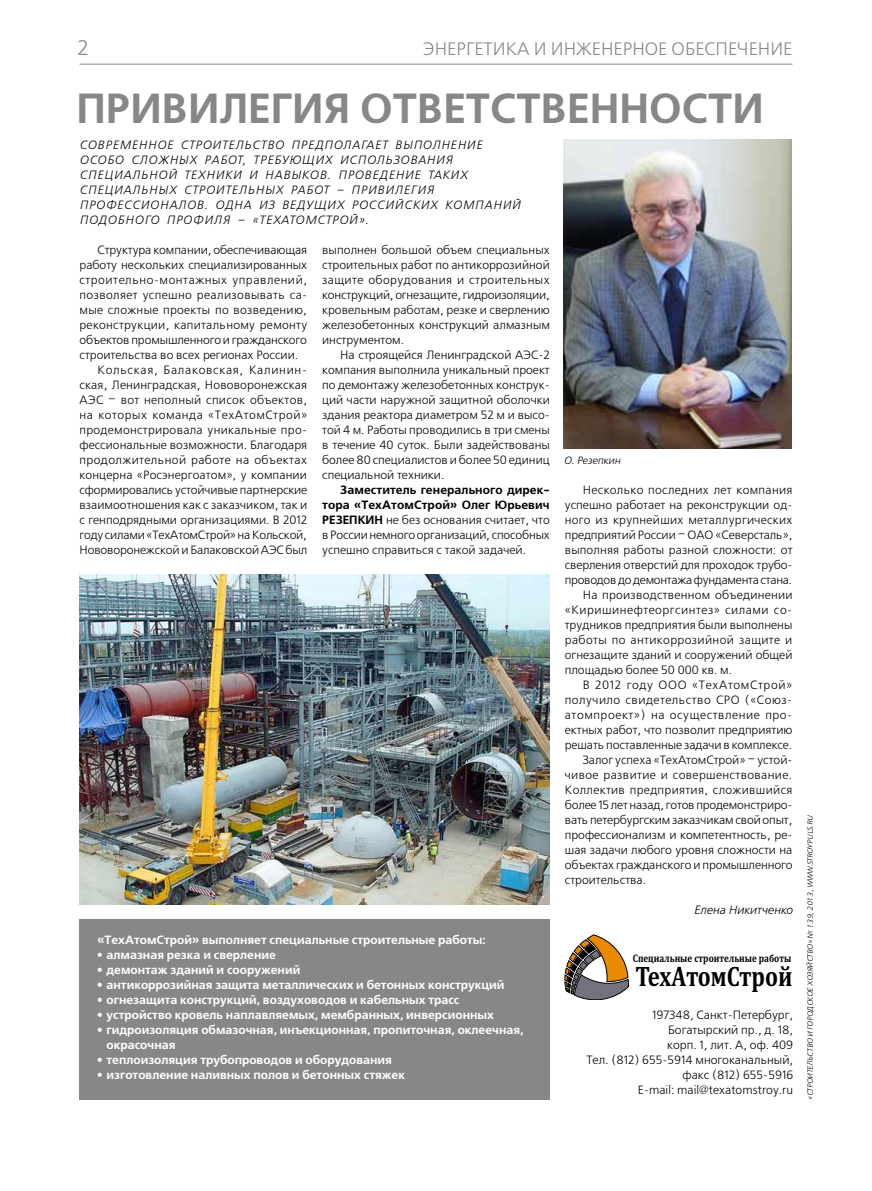
<style>
.page{position:relative;width:872px;height:1191px;background:#fff}
.page>*{position:absolute;margin:0;border:0;box-sizing:border-box;transform-origin:0 0}
.t1{font:700 42px "Free Set C";color:#868786}
.t2{font:700 28.5px "Cambria";color:#000;scale:.8 1}
.t3{font:21px "Free Set C";color:#868786}
.t4{font:18px "Free Set C";color:#868786}
.t5{font:12px/15px "Free Set C";color:#000;text-align:justify}
.t6{font:700 12px/15px "Free Set C";color:#fff}
.t7{font:italic 300 12px/15px "Free Set";letter-spacing:.075em;color:#000}
.t8{font:12px "Free Set C";letter-spacing:.025em;color:#000}
.t9{font:12px "Free Set C";letter-spacing:.03em;color:#000}
.t10{font:12px "Free Set C";letter-spacing:.045em;color:#000}
.t11{font:12px "Free Set C";letter-spacing:.04em;color:#000}
.t12{font:12px "Free Set C";letter-spacing:-.02em;color:#000}
.t13{font:12px "Free Set C";letter-spacing:.035em;color:#000}
.t14{font:12px "Free Set C";letter-spacing:.02em;color:#000}
.t15{font:12px "Free Set C";letter-spacing:.06em;color:#000}
.t16{font:12px "Free Set C";letter-spacing:.055em;color:#000}
.t17{font:700 11.1px "Cambria";color:#000;scale:.82 1}
.t18{font:italic 300 10.5px "Free Set";color:#000}
.t19{font:italic 7.5px "Free Set Light C";color:#000}
.s1{font-weight:700}
</style>
<div class="page">
<hr style="left:80px;top:64px;width:712px;height:1px;background:#868786">
<svg style="left:565px;top:934px;width:63px;height:65px"></svg>
<div style="left:80px;top:919px;width:470px;height:181px;background:#868786"></div>
<img style="left:80px;top:574px;width:470px;height:331px">
<img style="left:563px;top:140px;width:228px;height:308px">
<h3 class="t3" style="left:77px;top:37px;width:12px">2</h3>
<h3 class="t4" style="left:423px;top:39px;width:371px">энергетика и инженерное обеспечение</h3>
<h1 class="t1" style="left:76px;top:85px;width:689px">Привилегия ответственности</h1>
<p class="t7" style="left:80px;top:137px;width:442px">Современное строительство предполагает выполнение особо сложных работ, требующих использования специальной техники и навыков. Проведение таких специальных строительных работ – привилегия профессионалов. Одна из ведущих российских компаний подобного профиля – «ТехАтомСтрой».</p>
<p class="t5" style="left:98px;top:242px;width:211px">Структура компании, обеспечивающая</p>
<p class="t5" style="left:80px;top:257px;width:229px">работу нескольких специализированных</p>
<p class="t10" style="left:80px;top:273px;width:229px">строительно-монтажных управлений,</p>
<p class="t9" style="left:80px;top:288px;width:229px">позволяет успешно реализовывать са-</p>
<p class="t8" style="left:80px;top:303px;width:229px">мые сложные проекты по возведению,</p>
<p class="t8" style="left:80px;top:318px;width:229px">реконструкции, капитальному ремонту</p>
<p class="t5" style="left:80px;top:332px;width:229px">объектов промышленного и гражданского</p>
<p class="t5" style="left:80px;top:347px;width:220px">строительства во всех регионах России.</p>
<p class="t15" style="left:98px;top:363px;width:211px">Кольская, Балаковская, Калинин-</p>
<p class="t5" style="left:80px;top:377px;width:229px">ская, Ленинградская, Нововоронежская</p>
<p class="t8" style="left:80px;top:393px;width:229px">АЭС – вот неполный список объектов,</p>
<p class="t10" style="left:80px;top:408px;width:229px">на которых команда «ТехАтомСтрой»</p>
<p class="t8" style="left:80px;top:423px;width:229px">продемонстрировала уникальные про-</p>
<p class="t5" style="left:80px;top:437px;width:229px">фессиональные возможности. Благодаря</p>
<p class="t13" style="left:80px;top:453px;width:229px">продолжительной работе на объектах</p>
<p class="t5" style="left:80px;top:467px;width:229px">концерна «Росэнергоатом», у компании</p>
<p class="t5" style="left:80px;top:482px;width:229px">сформировались устойчивые партнерские</p>
<p class="t5" style="left:80px;top:497px;width:229px">взаимоотношения как с заказчиком, так и</p>
<p class="t5" style="left:80px;top:512px;width:229px">с генподрядными организациями. В 2012</p>
<p class="t5" style="left:80px;top:527px;width:229px">году силами «ТехАтомСтрой» на Кольской,</p>
<p class="t5" style="left:80px;top:542px;width:229px">Нововоронежской и Балаковской АЭС был</p>
<p class="t5" style="left:322px;top:242px;width:229px">выполнен большой объем специальных строительных работ по антикоррозийной защите оборудования и строительных конструкций, огнезащите, гидроизоляции, кровельным работам, резке и сверлению железобетонных конструкций алмазным инструментом.</p>
<p class="t5" style="left:322px;top:347px;width:229px;text-indent:18px">На строящейся Ленинградской АЭС-2 компания выполнила уникальный проект по демонтажу железобетонных конструк&shy;ций части наружной защитной оболочки здания реактора диаметром 52 м и высо&shy;той 4 м. Работы проводились в три смены в течение 40 суток. Были задействованы более 80 специалистов и более 50 единиц специальной техники.</p>
<p class="t5" style="left:322px;top:482px;width:229px;text-indent:18px"><span class="s1">Заместитель генерального дирек&shy;тора «ТехАтомСтрой» Олег Юрьевич Резепкин</span> не без основания считает, что в России немного организаций, способных успешно справиться с такой задачей.</p>
<p class="t6" style="left:98px;top:932px;width:390px">«ТехАтомСтрой» выполняет специальные строительные работы:</p>
<p class="t6" style="left:98px;top:947px;width:180px">• алмазная резка и сверление</p>
<p class="t6" style="left:98px;top:962px;width:204px">• демонтаж зданий и сооружений</p>
<p class="t6" style="left:98px;top:977px;width:408px">• антикоррозийная защита металлических и бетонных конструкций</p>
<p class="t6" style="left:98px;top:992px;width:363px">• огнезащита конструкций, воздуховодов и кабельных трасс</p>
<p class="t6" style="left:98px;top:1007px;width:398px">• устройство кровель наплавляемых, мембранных, инверсионных</p>
<p class="t6" style="left:106px;top:1022px;width:418px;text-indent:-9px">• гидроизоляция обмазочная, инъекционная, пропиточная, оклеечная, окрасочная</p>
<p class="t6" style="left:98px;top:1052px;width:296px">• теплоизоляция трубопроводов и оборудования</p>
<p class="t6" style="left:98px;top:1067px;width:309px">• изготовление наливных полов и бетонных стяжек</p>
<p class="t18" style="left:563px;top:454px;width:58px">О. Резепкин</p>
<p class="t8" style="left:583px;top:483px;width:211px">Несколько последних лет компания</p>
<p class="t5" style="left:565px;top:497px;width:229px">успешно работает на реконструкции од-</p>
<p class="t8" style="left:565px;top:513px;width:229px">ного из крупнейших металлургических</p>
<p class="t5" style="left:565px;top:527px;width:229px">предприятий России – ОАО «Северсталь»,</p>
<p class="t5" style="left:565px;top:542px;width:229px">выполняя работы разной сложности: от</p>
<p class="t5" style="left:565px;top:557px;width:229px">сверления отверстий для проходок трубо-</p>
<p class="t12" style="left:565px;top:573px;width:229px">проводов до демонтажа фундамента стана.</p>
<p class="t14" style="left:583px;top:588px;width:211px">На производственном объединении</p>
<p class="t11" style="left:565px;top:603px;width:229px">«Киришинефтеоргсинтез» силами со-</p>
<p class="t5" style="left:565px;top:617px;width:229px">трудников предприятия были выполнены</p>
<p class="t9" style="left:565px;top:633px;width:229px">работы по антикоррозийной защите и</p>
<p class="t5" style="left:565px;top:647px;width:229px">огнезащите зданий и сооружений общей</p>
<p class="t5" style="left:565px;top:662px;width:169px">площадью более 50 000 кв. м.</p>
<p class="t16" style="left:583px;top:678px;width:211px">В 2012 году ООО «ТехАтомСтрой»</p>
<p class="t11" style="left:565px;top:693px;width:227px">получило свидетельство СРО («Союз-</p>
<p class="t10" style="left:565px;top:708px;width:229px">атомпроект») на осуществление про-</p>
<p class="t5" style="left:565px;top:722px;width:229px">ектных работ, что позволит предприятию</p>
<p class="t5" style="left:565px;top:737px;width:229px">решать поставленные задачи в комплексе.</p>
<p class="t5" style="left:583px;top:752px;width:211px">Залог успеха «ТехАтомСтрой» – устой-</p>
<p class="t9" style="left:565px;top:768px;width:229px">чивое развитие и совершенствование.</p>
<p class="t8" style="left:565px;top:783px;width:229px">Коллектив предприятия, сложившийся</p>
<p class="t5" style="left:565px;top:797px;width:229px">более 15 лет назад, готов продемонстриро-</p>
<p class="t5" style="left:565px;top:812px;width:229px">вать петербургским заказчикам свой опыт,</p>
<p class="t5" style="left:565px;top:827px;width:229px">профессионализм и компетентность, ре-</p>
<p class="t5" style="left:565px;top:842px;width:229px">шая задачи любого уровня сложности на</p>
<p class="t5" style="left:565px;top:857px;width:229px">объектах гражданского и промышленного</p>
<p class="t5" style="left:565px;top:872px;width:83px">строительства.</p>
<p class="t7" style="left:694px;top:902px;width:100px">Елена Никитченко</p>
<p class="t17" style="left:633px;top:950px;width:195px">Специальные строительные работы</p>
<h2 class="t2" style="left:635px;top:956px;width:198px">ТехАтомСтрой</h2>
<p class="t5" style="left:586px;top:1007px;width:208px;text-align:right">197348, Санкт-Петербург,<br>Богатырский пр., д. 18,<br>корп. 1, лит. А, оф. 409<br>Тел. (812) 655-5914 многоканальный, факс (812) 655-5916<br>E-mail: mail@texatomstroy.ru</p>
<p class="t19" style="left:806px;top:1100px;width:286px;rotate:-90deg">«СТРОИТЕЛЬСТВО И ГОРОДСКОЕ ХОЗЯЙСТВО» № 139, 2013, www.stroypuls.ru</p>
</div>
